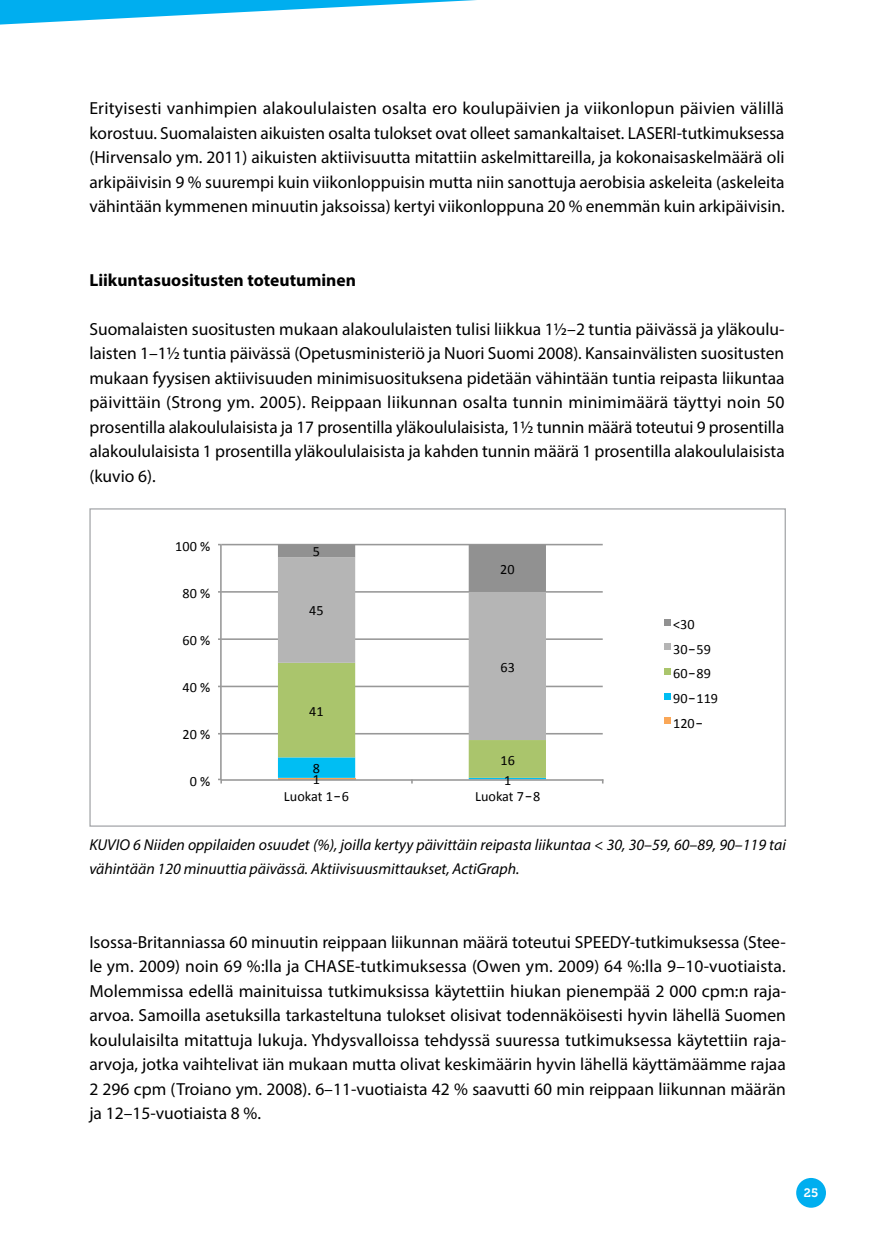
<style>
.page{position:relative;width:874px;height:1241px;background:#fff}
.page>*{position:absolute;margin:0;border:0;box-sizing:border-box;transform-origin:0 0}
.t1{font:17.5px/24.5px "Myriad Pro";color:#000;text-align:justify}
.t2{font:700 17.5px "Myriad Pro";color:#000}
.t3{font:italic 15.75px/24.5px "Myriad Pro";color:#000}
.t4{font:14.17px/24.7px "Calibri";color:#000}
.t5{font:12.25px "Museo 700";color:#fff}
.s1{font-family:"Lucida Grande"}
</style>
<div class="page">
<svg style="left:0;top:0;width:477px;height:25px"></svg>
<div style="left:795px;top:1177px;width:30px;height:30px;background:#00aeef;border-radius:50%"></div>
<svg style="left:218px;top:543px;width:453px;height:241px"></svg>
<p class="t1" style="left:89px;top:96px;width:696px">Erityisesti vanhimpien alakoululaisten osalta ero koulupäivien ja viikonlopun päivien välillä korostuu. Suomalaisten aikuisten osalta tulokset ovat olleet samankaltaiset. LASERI-tutkimuksessa (Hirvensalo ym. 2011) aikuisten aktiivisuutta mitattiin askelmittareilla, ja kokonaisaskelmäärä oli arkipäivisin 9 % suurempi kuin viikonloppuisin mutta niin sanottuja aerobisia askeleita (askeleita vähintään kymmenen minuutin jaksoissa) kertyi viikonloppuna 20 % enemmän kuin arkipäivisin.</p>
<p class="t2" style="left:89px;top:268px;width:268px">Liikuntasuositusten toteutuminen</p>
<p class="t1" style="left:89px;top:316px;width:696px">Suomalaisten suositusten mukaan alakoululaisten tulisi liikkua 1½–2 tuntia päivässä ja yläkoulu&shy;laisten 1–1½ tuntia päivässä (Opetusministeriö ja Nuori Suomi 2008). Kansainvälisten suositusten mukaan fyysisen aktiivisuuden minimisuosituksena pidetään vähintään tuntia reipasta liikuntaa päivittäin (Strong ym. 2005). Reippaan liikunnan osalta tunnin minimimäärä täyttyi noin 50 prosentilla alakoululaisista ja 17 prosentilla yläkoululaisista, 1½ tunnin määrä toteutui 9 prosentilla alakoululaisista 1 prosentilla yläkoululaisista ja kahden tunnin määrä 1 prosentilla alakoululaisista (kuvio 6).</p>
<p class="t4" style="left:175px;top:533px;width:36px">100 %</p>
<p class="t4" style="left:182px;top:580px;width:29px">80 %</p>
<p class="t4" style="left:182px;top:627px;width:29px">60 %</p>
<p class="t4" style="left:182px;top:673px;width:29px">40 %</p>
<p class="t4" style="left:182px;top:720px;width:29px">20 %</p>
<p class="t4" style="left:189px;top:767px;width:22px">0 %</p>
<p class="t4" style="left:313px;top:538px;width:9px">5</p>
<p class="t4" style="left:309px;top:597px;width:16px">45</p>
<p class="t4" style="left:309px;top:698px;width:16px">41</p>
<p class="t4" style="left:313px;top:755px;width:9px">8</p>
<p class="t4" style="left:313px;top:766px;width:9px">1</p>
<p class="t4" style="left:500px;top:556px;width:16px">20</p>
<p class="t4" style="left:500px;top:654px;width:16px">63</p>
<p class="t4" style="left:500px;top:747px;width:16px">16</p>
<p class="t4" style="left:504px;top:767px;width:9px">1</p>
<p class="t4" style="left:284px;top:783px;width:67px">Luokat 1<span class="s1">‒</span>6</p>
<p class="t4" style="left:475px;top:783px;width:67px">Luokat 7<span class="s1">‒</span>8</p>
<p class="t4" style="left:673px;top:611px;width:46px">&lt;30<br>30<span class="s1">‒</span>59<br>60<span class="s1">‒</span>89<br>90<span class="s1">‒</span>119<br>120<span class="s1">‒</span></p>
<p class="t3" style="left:89px;top:831px;width:697px;text-indent:44px">6 Niiden oppilaiden osuudet (%), joilla kertyy päivittäin reipasta liikuntaa &lt; 30, 30–59, 60–89, 90–119 tai vähintään 120 minuuttia päivässä. Aktiivisuusmittaukset, ActiGraph.</p>
<p class="t3" style="left:89px;top:831px;width:17px">KUVIO</p>
<p class="t1" style="left:89px;top:929px;width:698px">Isossa-Britanniassa 60 minuutin reippaan liikunnan määrä toteutui SPEEDY-tutkimuksessa (Stee&shy;le ym. 2009) noin 69 %:lla ja CHASE-tutkimuksessa (Owen ym. 2009) 64 %:lla 9–10-vuotiaista.<br>Molemmissa edellä mainituissa tutkimuksissa käytettiin hiukan pienempää 2 000 cpm:n raja&shy;arvoa. Samoilla asetuksilla tarkasteltuna tulokset olisivat todennäköisesti hyvin lähellä Suomen koululaisilta mitattuja lukuja. Yhdysvalloissa tehdyssä suuressa tutkimuksessa käytettiin raja&shy;arvoja, jotka vaihtelivat iän mukaan mutta olivat keskimäärin hyvin lähellä käyttämäämme rajaa 2 296 cpm (Troiano ym. 2008). 6–11-vuotiaista 42 % saavutti 60 min reippaan liikunnan määrän ja 12–15-vuotiaista 8 %.</p>
<p class="t5" style="left:803px;top:1185px;width:16px">25</p>
</div>
